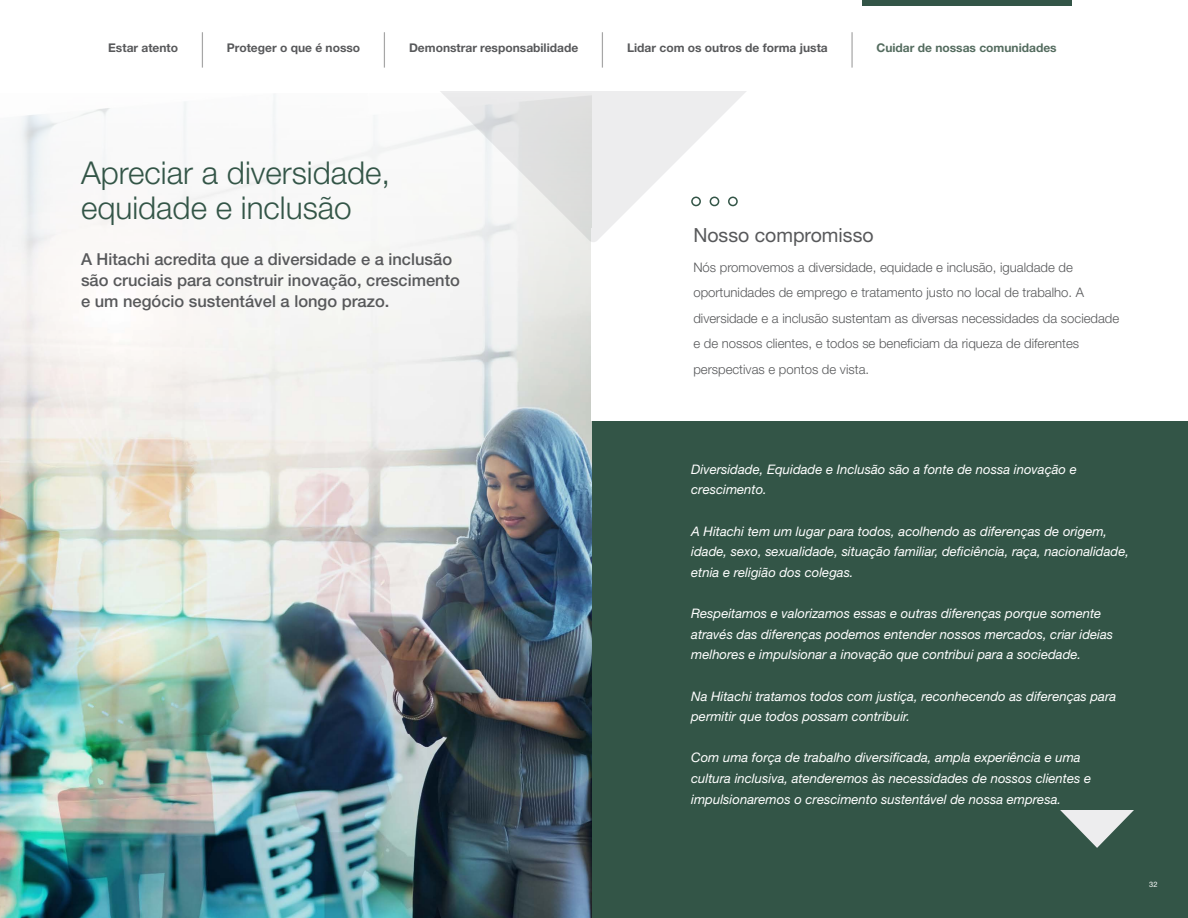
<style>
.page{position:relative;width:1188px;height:918px;background:#fff}
.page>*{position:absolute;margin:0;border:0;box-sizing:border-box;transform-origin:0 0}
.t1{font:700 35.25px "Helvetica Neue LT Std";color:#000;scale:.1 1}
.t2{font:300 31.5px/34.5px "Helvetica Neue LT Std";color:#335547}
.t3{font:19.5px "Helvetica Neue LT Std";color:#58595b}
.t4{font:500 16.5px/21px "Helvetica Neue LT Std";color:#58595b}
.t5{font:italic 13.2px/20.5px "Helvetica Neue LT Std";color:#fff}
.t6{font:300 13.2px/25.5px "Helvetica Neue LT Std";color:#58595b}
.t7{font:700 12px "Helvetica Neue LT Std";color:#58595b}
.t8{font:700 12px "Helvetica Neue LT Std";color:#546c5f}
.t9{font:7.5px "Helvetica Neue LT Std";color:#fff}
</style>
<div class="page">
<div style="left:590px;top:413px;width:598px;height:505px;background:#335547"></div>
<img style="left:0;top:404px;width:591px;height:514px">
<svg style="left:0;top:94px;width:591px;height:310px;fill:#f7f6f5"></svg>
<svg style="left:1060px;top:810px;width:74px;height:38px"></svg>
<div style="left:591px;top:228px;width:597px;height:193px;background:#fff"></div>
<svg style="left:393px;top:92px;width:352px;height:151px"></svg>
<div style="left:863px;top:0;width:209px;height:5px;background:#335547"></div>
<p class="t7" style="left:108px;top:40px;width:71px">Estar atento</p>
<h1 class="t1" style="left:202px;top:26px;width:9px">|</h1>
<p class="t7" style="left:227px;top:40px;width:135px">Proteger o que é nosso</p>
<h1 class="t1" style="left:384px;top:26px;width:9px">|</h1>
<p class="t7" style="left:409px;top:40px;width:171px">Demonstrar responsabilidade</p>
<h1 class="t1" style="left:602px;top:26px;width:9px">|</h1>
<p class="t7" style="left:627px;top:40px;width:202px">Lidar com os outros de forma justa</p>
<h1 class="t1" style="left:852px;top:26px;width:9px">|</h1>
<p class="t8" style="left:877px;top:40px;width:182px">Cuidar de nossas comunidades</p>
<h2 class="t2" style="left:81px;top:155px;width:311px">Apreciar a diversidade, equidade e inclusão</h2>
<p class="t4" style="left:81px;top:248px;width:381px">A Hitachi acredita que a diversidade e a inclusão são cruciais para construir inovação, crescimento e um negócio sustentável a longo prazo.</p>
<h3 class="t3" style="left:693px;top:223px;width:182px">Nosso compromisso</h3>
<p class="t6" style="left:693px;top:254px;width:427px">Nós promovemos a diversidade, equidade e inclusão, igualdade de oportunidades de emprego e tratamento justo no local de trabalho. A diversidade e a inclusão sustentam as diversas necessidades da sociedade e de nossos clientes, e todos se beneficiam da riqueza de diferentes perspectivas e pontos de vista.</p>
<p class="t5" style="left:691px;top:459px;width:387px">Diversidade, Equidade e Inclusão são a fonte de nossa inovação e crescimento.</p>
<p class="t5" style="left:691px;top:520px;width:439px">A Hitachi tem um lugar para todos, acolhendo as diferenças de origem, idade, sexo, sexualidade, situação familiar, deficiência, raça, nacionalidade, etnia e religião dos colegas.</p>
<p class="t5" style="left:691px;top:603px;width:424px">Respeitamos e valorizamos essas e outras diferenças porque somente através das diferenças podemos entender nossos mercados, criar ideias melhores e impulsionar a inovação que contribui para a sociedade.</p>
<p class="t5" style="left:691px;top:685px;width:427px">Na Hitachi tratamos todos com justiça, reconhecendo as diferenças para permitir que todos possam contribuir.</p>
<p class="t5" style="left:691px;top:747px;width:401px">Com uma força de trabalho diversificada, ampla experiência e uma cultura inclusiva, atenderemos às necessidades de nossos clientes e impulsionaremos o crescimento sustentável de nossa empresa.</p>
<p class="t9" style="left:1149px;top:880px;width:10px">32</p>
</div>
